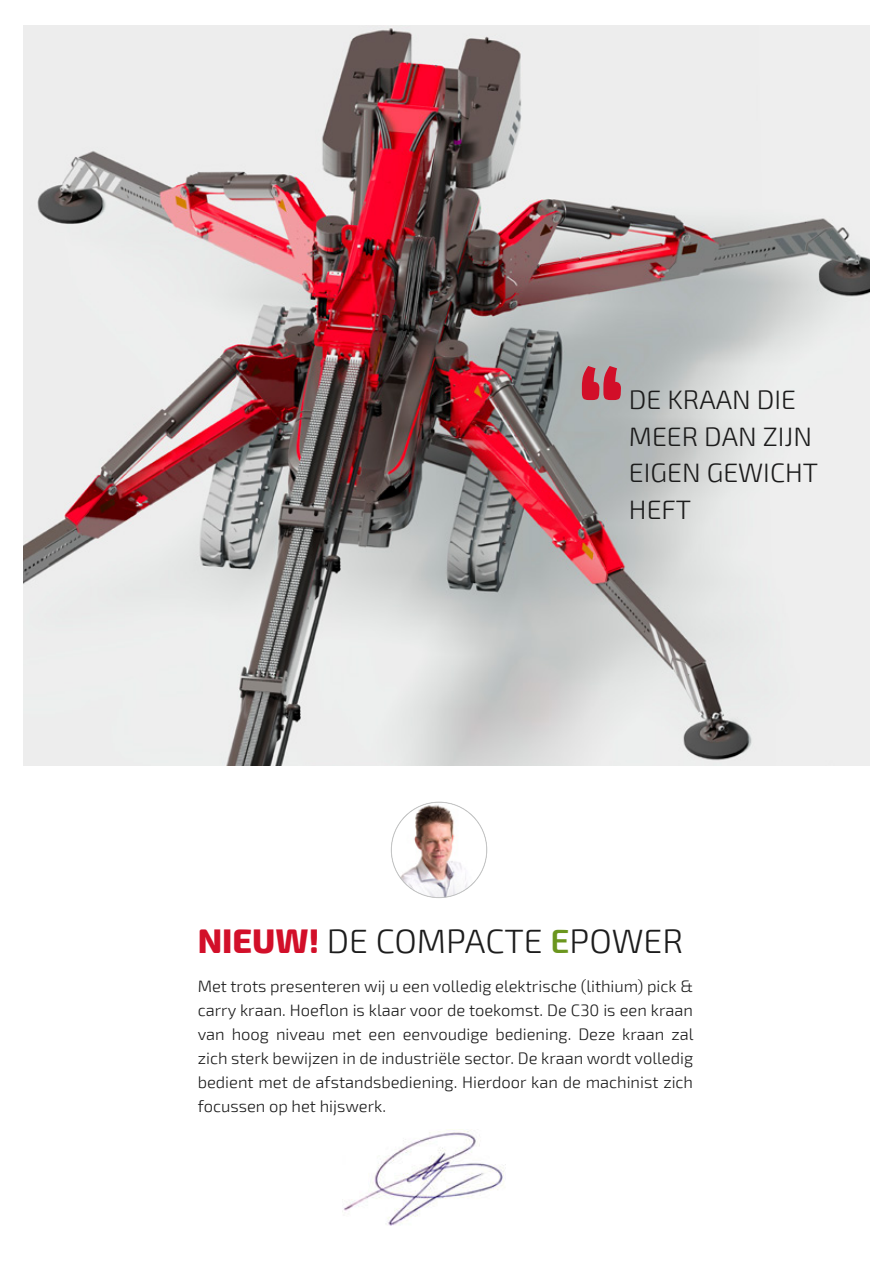
<style>
.page{position:relative;width:893px;height:1263px;background:#fff}
.page>*{position:absolute;margin:0;border:0;box-sizing:border-box;transform-origin:0 0}
.t1{font:900 108.3px "Exo 2";color:#d20f29}
.t2{font:300 33.75px "Exo 2";color:#1c1c1c}
.t3{font:300 26.7px/36.6px "Exo 2";color:#1c1c1c}
.t4{font:300 16.5px/24px "Exo 2";color:#1c1c1c;text-align:justify}
.s1{font-weight:800;font-size:33.45px;color:#d20f29}
.s2{font-weight:600;color:#6b961e}
</style>
<div class="page">
<img style="left:23px;top:26px;width:847px;height:739px">
<img style="left:391px;top:802px;width:96px;height:96px;border-radius:48px">
<img style="left:343px;top:1130px;width:161px;height:96px">
<h1 class="t1" style="left:578px;top:342px;width:47px">“</h1>
<h3 class="t3" style="left:629px;top:382px;width:191px">DE KRAAN DIE<br>MEER DAN ZIJN<br>EIGEN GEWICHT<br>HEFT</h3>
<h2 class="t2" style="left:198px;top:922px;width:487px"><span class="s1">NIEUW!</span> DE COMPACTE <span class="s2">E</span>POWER</h2>
<p class="t4" style="left:198px;top:975px;width:497px">Met trots presenteren wij u een volledig elektrische (lithium) pick &amp; carry kraan. Hoeflon is klaar voor de toekomst. De C30 is een kraan van hoog niveau met een eenvoudige bediening. Deze kraan zal zich sterk bewijzen in de industriële sector. De kraan wordt volledig bedient met de afstandsbediening. Hierdoor kan de machinist zich focussen op het hijswerk.</p>
</div>
